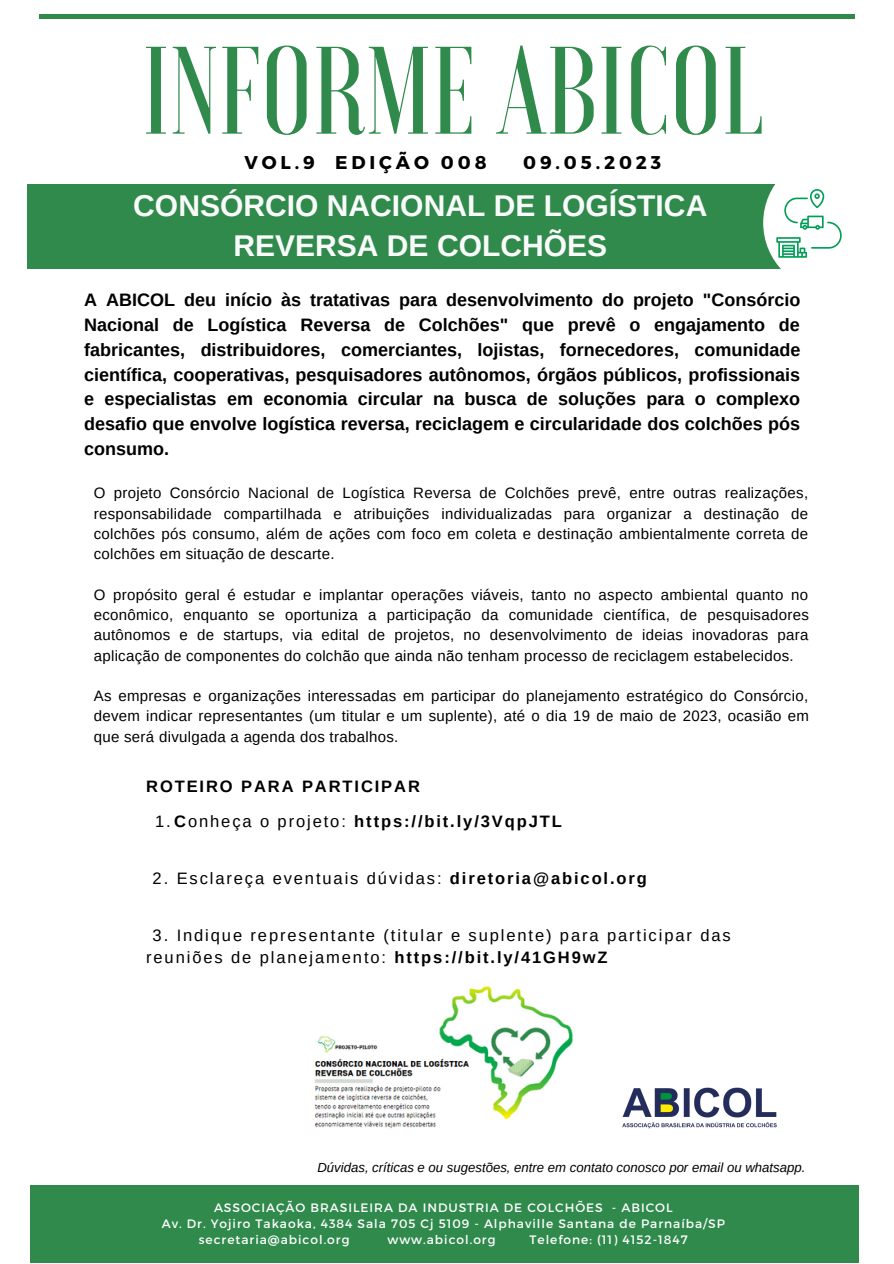
<style>
.page{position:relative;width:894px;height:1264px;background:#fff}
.page>*{position:absolute;margin:0;border:0;box-sizing:border-box;transform-origin:0 0}
.t1{font:500 124.05px "Voga";color:#308a4c}
.t2{font:700 30px/39.5px "Arimo";color:#f9fafa;text-align:center}
.t3{font:700 18.45px "Montserrat";letter-spacing:.21em;color:#000}
.t4{font:700 18px/24.8px "Arimo";color:#000;text-align:justify}
.t5{font:16.5px/22.5px "Arimo";letter-spacing:.115em;color:#000}
.t6{font:700 16.5px "Arimo";letter-spacing:.115em;color:#000}
.t7{font:15px/20.2px "Arimo";letter-spacing:.02em;color:#000;text-align:justify}
.t8{font:italic 13.2px "Arimo";color:#000}
.t9{font:12.15px "Montserrat";letter-spacing:.08em;color:#fff}
.s1{font-weight:400}
.s2{font-weight:700}
</style>
<div class="page">
<div style="left:27px;top:184px;width:848px;height:84px;background:#308a4c"></div>
<hr style="left:39px;top:15px;width:815px;height:3px;background:#308a4c">
<div style="left:30px;top:1185px;width:828px;height:77px;background:#308a4c"></div>
<img style="left:622px;top:1087px;width:153px;height:42px">
<svg style="left:763px;top:184px;width:112px;height:85px;background:#e1f1e9"></svg>
<img style="left:314px;top:986px;width:259px;height:142px">
<p class="t1" style="left:142px;top:29px;width:622px">INFORME ABICOL</p>
<p class="t3" style="left:244px;top:150px;width:244px">VOL.9 EDIÇÃO 008</p>
<p class="t3" style="left:523px;top:150px;width:140px">09.05.2023</p>
<p class="t2" style="left:133px;top:186px;width:575px">CONSÓRCIO NACIONAL DE LOGÍSTICA<br>REVERSA DE COLCHÕES</p>
<p class="t4" style="left:84px;top:288px;width:717px">A ABICOL deu início às tratativas para desenvolvimento do projeto "Consórcio Nacional de Logística Reversa de Colchões" que prevê o engajamento de fabricantes, distribuidores, comerciantes, lojistas, fornecedores, comunidade científica, cooperativas, pesquisadores autônomos, órgãos públicos, profissionais e especialistas em economia circular na busca de soluções para o complexo desafio que envolve logística reversa, reciclagem e circularidade dos colchões pós consumo.</p>
<p class="t7" style="left:94px;top:483px;width:715px">O projeto Consórcio Nacional de Logística Reversa de Colchões prevê, entre outras realizações, responsabilidade compartilhada e atribuições individualizadas para organizar a destinação de colchões pós consumo, além de ações com foco em coleta e destinação ambientalmente correta de colchões em situação de descarte.</p>
<p class="t7" style="left:94px;top:584px;width:716px">O propósito geral é estudar e implantar operações viáveis, tanto no aspecto ambiental quanto no econômico, enquanto se oportuniza a participação da comunidade científica, de pesquisadores autônomos e de startups, via edital de projetos, no desenvolvimento de ideias inovadoras para aplicação de componentes do colchão que ainda não tenham processo de reciclagem estabelecidos.</p>
<p class="t7" style="left:94px;top:685px;width:716px">As empresas e organizações interessadas em participar do planejamento estratégico do Consórcio, devem indicar representantes (um titular e um suplente), até o dia 19 de maio de 2023, ocasião em que será divulgada a agenda dos trabalhos.</p>
<p class="t6" style="left:146px;top:777px;width:275px">ROTEIRO PARA PARTICIPAR</p>
<p class="t6" style="left:155px;top:811px;width:408px"><span class="s1">1.</span>C<span class="s1">onheça o projeto:</span> https://bit.ly/3VqpJTL</p>
<p class="t5" style="left:153px;top:866px;width:495px">2. Esclareça eventuais dúvidas: <span class="s2">diretoria@abicol.org</span></p>
<p class="t5" style="left:146px;top:923px;width:586px;text-indent:6px">3. Indique representante (titular e suplente) para participar das reuniões de planejamento: <span class="s2">https://bit.ly/41GH9wZ</span></p>
<p class="t8" style="left:317px;top:1160px;width:489px">Dúvidas, críticas e ou sugestões, entre em contato conosco por email ou whatsapp.</p>
<p class="t9" style="left:214px;top:1199px;width:460px">ASSOCIAÇÃO BRASILEIRA DA INDUSTRIA DE COLCHÕES - ABICOL</p>
<p class="t9" style="left:162px;top:1215px;width:564px">Av. Dr. Yojiro Takaoka, 4384 Sala 705 Cj 5109 - Alphaville Santana de Parnaíba/SP</p>
<p class="t9" style="left:199px;top:1231px;width:152px">secretaria@abicol.org</p>
<p class="t9" style="left:387px;top:1231px;width:109px">www.abicol.org</p>
<p class="t9" style="left:529px;top:1231px;width:160px">Telefone: (11) 4152-1847</p>
</div>
